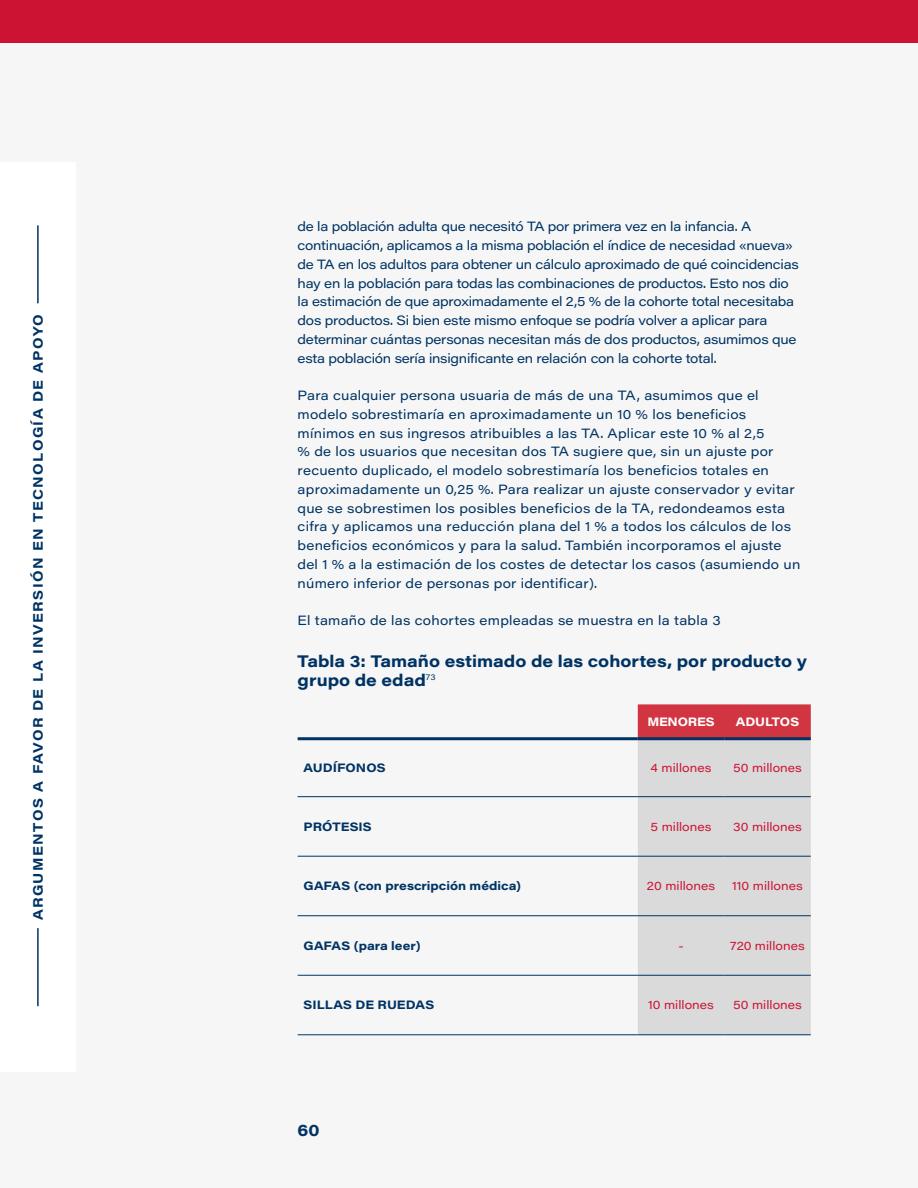
<style>
.page{position:relative;width:918px;height:1188px;background:#f6f6f6}
.page>*{position:absolute;margin:0;border:0;box-sizing:border-box;transform-origin:0 0}
.Figure{font:700 16.5px/19.8px "Acumin Pro Wide";color:#003363}
.t1{font:700 13.5px "Acumin Pro Wide";letter-spacing:.1em;color:#003363}
.text{font:13.2px/18.8px "Acumin Pro Wide";letter-spacing:.01em;color:#003363}
.text-2{font:13.2px/18.8px "Acumin Pro Wide";letter-spacing:-.02em;color:#003363}
.t2{font:12px "Acumin Pro Wide";letter-spacing:.005em;color:#cd1334}
.t3{font:700 12px "Acumin Pro Wide";color:#003363}
.t4{font:700 12px "Acumin Pro Wide";letter-spacing:-.01em;color:#fff}
</style>
<div class="page">
<div style="left:1px;top:163px;width:74px;height:909px;background:#fff"></div>
<hr style="left:37px;top:928px;width:2px;height:78px;background:#003363">
<hr style="left:37px;top:225px;width:2px;height:78px;background:#003363">
<div style="left:638px;top:704px;width:173px;height:33px;background:#d13542"></div>
<div style="left:638px;top:740px;width:173px;height:295px;background:#dadada"></div>
<hr style="left:298px;top:737px;width:340px;height:3px;background:#003363">
<hr style="left:638px;top:737px;width:86px;height:3px;background:#003363">
<hr style="left:724px;top:737px;width:87px;height:3px;background:#003363">
<hr style="left:298px;top:1035px;width:340px;height:1px;background:#003363">
<hr style="left:638px;top:1035px;width:86px;height:1px;background:#003363">
<hr style="left:724px;top:1035px;width:87px;height:1px;background:#003363">
<hr style="left:298px;top:796px;width:340px;height:1px;background:#003363">
<hr style="left:638px;top:796px;width:86px;height:1px;background:#003363">
<hr style="left:724px;top:796px;width:87px;height:1px;background:#003363">
<hr style="left:298px;top:856px;width:340px;height:1px;background:#003363">
<hr style="left:638px;top:856px;width:86px;height:1px;background:#003363">
<hr style="left:724px;top:856px;width:87px;height:1px;background:#003363">
<hr style="left:298px;top:915px;width:340px;height:1px;background:#003363">
<hr style="left:638px;top:915px;width:86px;height:1px;background:#003363">
<hr style="left:724px;top:915px;width:87px;height:1px;background:#003363">
<hr style="left:298px;top:975px;width:340px;height:1px;background:#003363">
<hr style="left:638px;top:975px;width:86px;height:1px;background:#003363">
<hr style="left:724px;top:975px;width:87px;height:1px;background:#003363">
<div style="left:0;top:0;width:918px;height:43px;background:#cd1334"></div>
<p class="t1" style="left:28px;top:920px;width:608px;rotate:-90deg">ARGUMENTOS A FAVOR DE LA INVERSIÓN EN TECNOLOGÍA DE APOYO</p>
<p class="t1" style="left:28px;top:855px;width:478px;rotate:-90deg">THE CASE FOR INVESTING IN ASSISTIVE TECHNOLOGY</p>
<p class="text-2" style="left:298px;top:217px;width:503px">de la población adulta que necesitó TA por primera vez en la infancia. A continuación, aplicamos a la misma población el índice de necesidad «nueva» de TA en los adultos para obtener un cálculo aproximado de qué coincidencias hay en la población para todas las combinaciones de productos. Esto nos dio la estimación de que aproximadamente el 2,5 % de la cohorte total necesitaba dos productos. Si bien este mismo enfoque se podría volver a aplicar para determinar cuántas personas necesitan más de dos productos, asumimos que esta población sería insignificante en relación con la cohorte total.</p>
<p class="text" style="left:298px;top:385px;width:504px">Para cualquier persona usuaria de más de una TA, asumimos que el modelo sobrestimaría en aproximadamente un 10 % los beneficios mínimos en sus ingresos atribuibles a las TA. Aplicar este 10 % al 2,5<br>% de los usuarios que necesitan dos TA sugiere que, sin un ajuste por recuento duplicado, el modelo sobrestimaría los beneficios totales en aproximadamente un 0,25 %. Para realizar un ajuste conservador y evitar que se sobrestimen los posibles beneficios de la TA, redondeamos esta cifra y aplicamos una reducción plana del 1 % a todos los cálculos de los beneficios económicos y para la salud. También incorporamos el ajuste del 1 % a la estimación de los costes de detectar los casos (asumiendo un número inferior de personas por identificar).</p>
<p class="text" style="left:298px;top:610px;width:425px">El tamaño de las cohortes empleadas se muestra en la tabla 3</p>
<p class="Figure" style="left:298px;top:650px;width:511px">Tabla 3: Tamaño estimado de las cohortes, por producto y grupo de edad<sup>73</sup></p>
<p class="t4" style="left:647px;top:713px;width:69px">MENORES</p>
<p class="t4" style="left:736px;top:713px;width:65px">ADULTOS</p>
<p class="t3" style="left:304px;top:759px;width:84px">AUDÍFONOS</p>
<p class="t2" style="left:651px;top:759px;width:62px">4 millones</p>
<p class="t2" style="left:733px;top:759px;width:70px">50 millones</p>
<p class="t3" style="left:304px;top:818px;width:70px">PRÓTESIS</p>
<p class="t2" style="left:651px;top:818px;width:62px">5 millones</p>
<p class="t2" style="left:733px;top:818px;width:70px">30 millones</p>
<p class="t3" style="left:304px;top:877px;width:219px">GAFAS (con prescripción médica)</p>
<p class="t2" style="left:647px;top:878px;width:70px">20 millones</p>
<p class="t2" style="left:732px;top:878px;width:72px">110 millones</p>
<p class="t3" style="left:304px;top:937px;width:119px">GAFAS (para leer)</p>
<p class="t2" style="left:678px;top:937px;width:7px">-</p>
<p class="t2" style="left:730px;top:937px;width:76px">720 millones</p>
<p class="t3" style="left:304px;top:996px;width:132px">SILLAS DE RUEDAS</p>
<p class="t2" style="left:648px;top:997px;width:67px">10 millones</p>
<p class="t2" style="left:733px;top:997px;width:70px">50 millones</p>
<p class="Figure" style="left:298px;top:1120px;width:24px">60</p>
</div>
